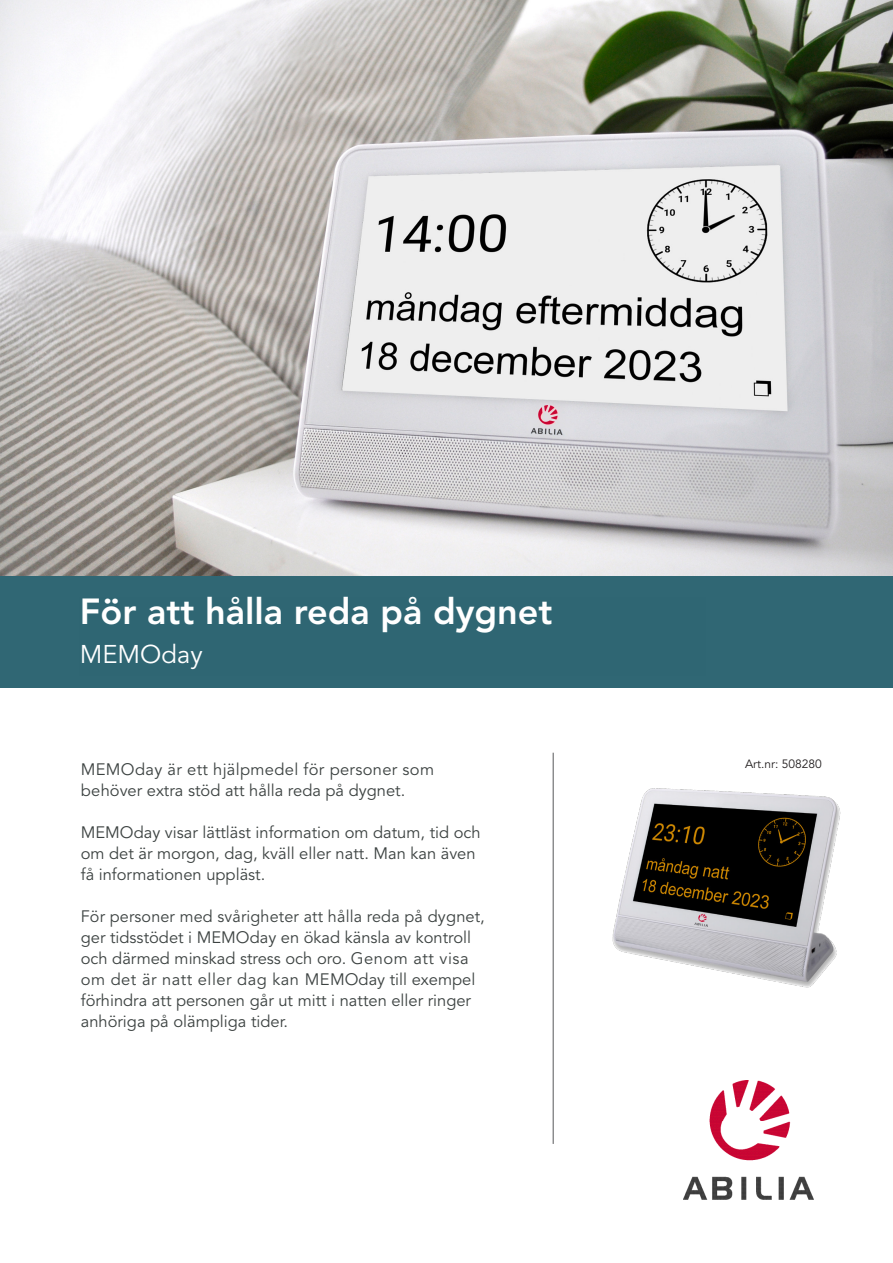
<style>
.page{position:relative;width:893px;height:1263px;background:#fff}
.page>*{position:absolute;margin:0;border:0;box-sizing:border-box;transform-origin:0 0}
.t1{font:800 36px "Avenir LT Std";color:#fff}
.t2{font:25.5px "Avenir LT Std";color:#fff}
.t3{font:16.5px/21px "Avenir LT Std";color:#3c4241}
.t4{font:16.5px/21px "Avenir LT Std";letter-spacing:.02em;color:#3c4241}
.t5{font:12px "Avenir LT Std";color:#231f20}
</style>
<div class="page">
<img style="left:0;top:0;width:893px;height:599px">
<hr style="left:553px;top:753px;width:1px;height:391px;background:#57585a">
<img style="left:684px;top:1081px;width:129px;height:119px">
<div style="left:1px;top:577px;width:892px;height:111px;background:#306774"></div>
<img style="left:552px;top:756px;width:289px;height:246px">
<h1 class="t1" style="left:80px;top:591px;width:474px">För att hålla reda på dygnet</h1>
<h2 class="t2" style="left:80px;top:640px;width:124px">MEMOday</h2>
<p class="t4" style="left:81px;top:759px;width:355px">MEMOday är ett hjälpmedel för personer som behöver extra stöd att hålla reda på dygnet.</p>
<p class="t3" style="left:81px;top:822px;width:401px">MEMOday visar lättläst information om datum, tid och om det är morgon, dag, kväll eller natt. Man kan även få informationen uppläst.</p>
<p class="t3" style="left:81px;top:906px;width:405px">För personer med svårigheter att hålla reda på dygnet, ger tidsstödet i MEMOday en ökad känsla av kontroll och därmed minskad stress och oro. Genom att visa om det är natt eller dag kan MEMOday till exempel förhindra att personen går ut mitt i natten eller ringer anhöriga på olämpliga tider.</p>
<p class="t5" style="left:745px;top:757px;width:78px">Art.nr: 508280</p>
</div>
